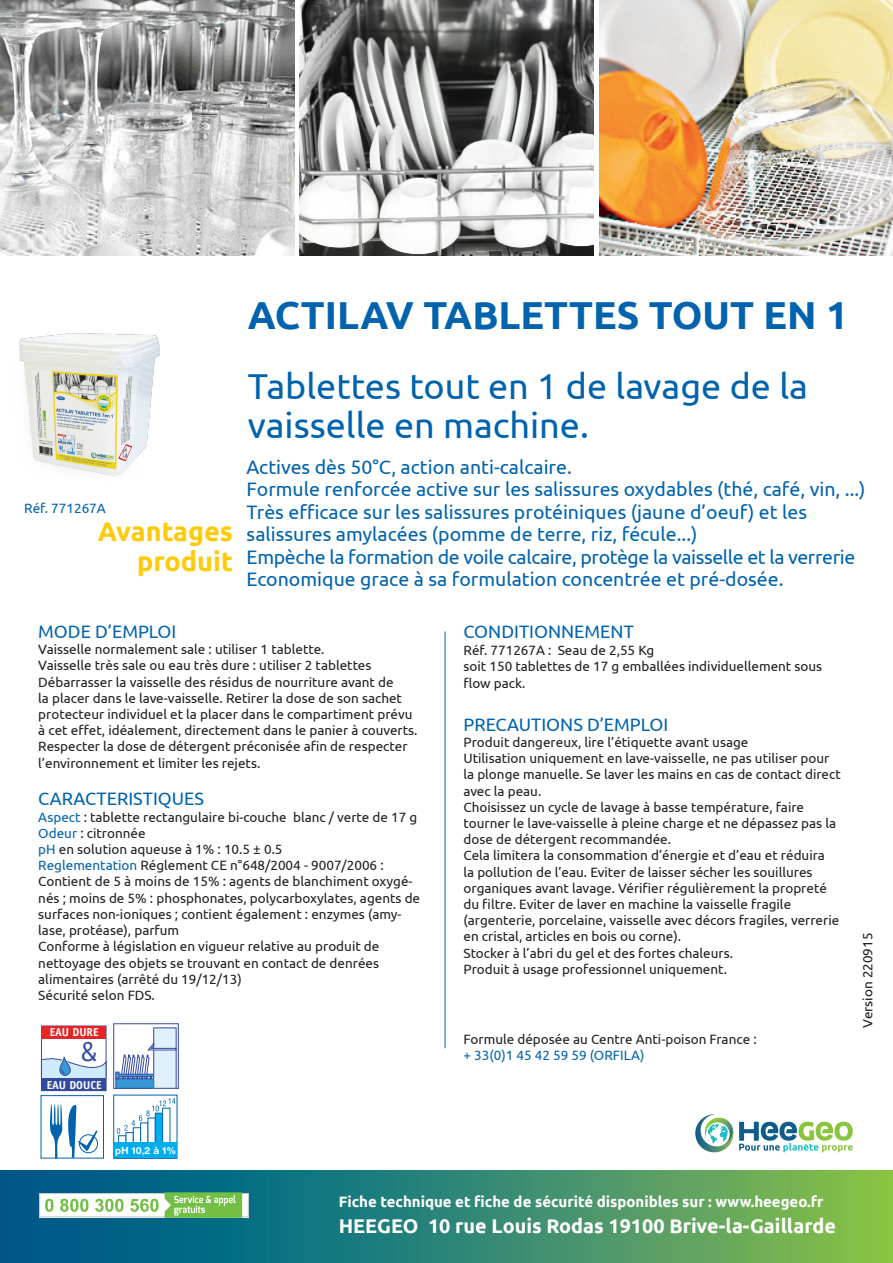
<style>
.page{position:relative;width:893px;height:1263px;background:#fff}
.page>*{position:absolute;margin:0;border:0;box-sizing:border-box;transform-origin:0 0}
.t1{font:700 39px "Ubuntu";color:#0163ae}
.t2{font:36px/39px "Ubuntu";color:#0163ae}
.t3{font:27.6px "Officina Sans";color:#334a9f}
.t4{font:700 27px/30px "Ubuntu";color:#feca0a;text-align:right}
.t5{font:700 19.8px "Ubuntu";color:#fff}
.t6{font:19.5px/22.5px "Ubuntu";color:#0163ae}
.t7{font:18px "Ubuntu";color:#0163ae}
.t8{font:700 15px "Ubuntu";color:#fff}
.t9{font:13.5px/16.2px "Ubuntu";color:#231f20}
.t10{font:13.5px "Ubuntu";color:#0163ae}
.t11{font:700 11.55px "Officina Sans";color:#fff}
.t12{font:700 9.75px "Helvetica Rounded";color:#fff}
.s1{color:#0163ae}
</style>
<div class="page">
<hr style="left:445px;top:631px;width:1px;height:417px;background:#0163ae">
<img style="left:19px;top:333px;width:140px;height:143px">
<img style="left:0;top:0;width:295px;height:255px">
<img style="left:599px;top:0;width:294px;height:255px">
<img style="left:299px;top:0;width:295px;height:255px">
<svg style="left:695px;top:1114px;width:158px;height:39px"></svg>
<div style="left:0;top:1170px;width:893px;height:93px;background:linear-gradient(to right,#005194,#82be50)"></div>
<svg style="left:39px;top:1192px;width:210px;height:26px"></svg>
<div style="left:113px;top:1095px;width:64px;height:64px;background:#fff;border:1px solid #0163ae"></div>
<div style="left:118px;top:1135px;width:8px;height:16px;background:#fff;border:1px solid #0166af"></div>
<svg style="left:126px;top:1132px;width:8px;height:20px"></svg>
<div style="left:133px;top:1127px;width:8px;height:25px;background:#fff;border:1px solid #0166af"></div>
<div style="left:140px;top:1123px;width:8px;height:29px;background:#fff;border:1px solid #0163ae"></div>
<svg style="left:148px;top:1118px;width:8px;height:34px"></svg>
<div style="left:155px;top:1113px;width:8px;height:39px;background:#00aeef;border:1px solid #0163ae"></div>
<div style="left:162px;top:1108px;width:8px;height:44px;background:#fff;border:1px solid #0166af"></div>
<div style="left:114px;top:1142px;width:63px;height:16px;background:#00aeef"></div>
<svg style="left:117px;top:1098px;width:58px;height:36px"></svg>
<div style="left:41px;top:1025px;width:66px;height:66px;border:1px solid #334a9f"></div>
<div style="left:41px;top:1078px;width:65px;height:12px;background:#334a9f"></div>
<svg style="left:41px;top:1056px;width:66px;height:23px"></svg>
<div style="left:41px;top:1026px;width:65px;height:13px;background:#e82524"></div>
<div style="left:113px;top:1023px;width:66px;height:66px;border:1px solid #334a9f"></div>
<div style="left:116px;top:1079px;width:41px;height:9px;background:#3698d4"></div>
<div style="left:154px;top:1028px;width:22px;height:60px;background:#dff1fa"></div>
<div style="left:153px;top:1027px;width:24px;height:62px;border:1px solid #334a9f"></div>
<svg style="left:115px;top:1042px;width:62px;height:38px"></svg>
<div style="left:41px;top:1095px;width:63px;height:63px;border:1px solid #0163ae"></div>
<svg style="left:50px;top:1104px;width:48px;height:54px"></svg>
<p class="t1" style="left:248px;top:291px;width:602px">ACTILAV TABLETTES TOUT EN 1</p>
<p class="t10" style="left:24px;top:500px;width:83px">Réf. 771267A</p>
<p class="t4" style="left:98px;top:516px;width:137px">Avantages produit</p>
<p class="t2" style="left:248px;top:366px;width:562px">Tablettes tout en 1 de lavage de la vaisselle en machine.</p>
<p class="t6" style="left:247px;top:455px;width:620px">Actives dès 50°C, action anti-calcaire.<br>Formule renforcée active sur les salissures oxydables (thé, café, vin, ...)<br>Très efficace sur les salissures protéiniques (jaune d’oeuf) et les salissures amylacées (pomme de terre, riz, fécule...)<br>Empèche la formation de voile calcaire, protège la vaisselle et la verrerie</p>
<p class="t6" style="left:247px;top:567px;width:538px">Economique grace à sa formulation concentrée et pré-dosée.</p>
<p class="t7" style="left:38px;top:621px;width:140px">MODE D’EMPLOI</p>
<p class="t9" style="left:38px;top:641px;width:381px">Vaisselle normalement sale : utiliser 1 tablette.<br>Vaisselle très sale ou eau très dure : utiliser 2 tablettes Débarrasser la vaisselle des résidus de nourriture avant de<br>la placer dans le lave-vaisselle. Retirer la dose de son sachet protecteur individuel et la placer dans le compartiment prévu à cet effet, idéalement, directement dans le panier à couverts.<br>Respecter la dose de détergent préconisée afin de respecter</p>
<p class="t9" style="left:38px;top:754px;width:224px">l’environnement et limiter les rejets.</p>
<p class="t7" style="left:38px;top:788px;width:167px">CARACTERISTIQUES</p>
<p class="t9" style="left:38px;top:808px;width:380px"><span class="s1">Aspect</span> : tablette rectangulaire bi-couche blanc / verte de 17 g</p>
<p class="t9" style="left:38px;top:824px;width:109px"><span class="s1">Odeur</span> : citronnée</p>
<p class="t9" style="left:38px;top:841px;width:383px"><span class="s1">pH</span> en solution aqueuse à 1% : 10.5 ± 0.5<br><span class="s1">Reglementation</span> Réglement CE n°648/2004 - 9007/2006 :<br>Contient de 5 à moins de 15% : agents de blanchiment oxygé&shy;nés ; moins de 5% : phosphonates, polycarboxylates, agents de surfaces non-ioniques ; contient également : enzymes (amy&shy;lase, protéase), parfum</p>
<p class="t9" style="left:38px;top:938px;width:343px;text-align:justify">Conforme à législation en vigueur relative au produit de nettoyage des objets se trouvant en contact de denrées alimentaires (arrêté du 19/12/13)</p>
<p class="t9" style="left:38px;top:987px;width:118px">Sécurité selon FDS.</p>
<p class="t11" style="left:50px;top:1025px;width:50px">EAU DURE</p>
<h3 class="t3" style="left:81px;top:1036px;width:18px">&amp;</h3>
<p class="t11" style="left:47px;top:1078px;width:56px">EAU DOUCE</p>
<p class="t7" style="left:463px;top:621px;width:172px">CONDITIONNEMENT</p>
<p class="t9" style="left:463px;top:641px;width:360px">Réf. 771267A : Seau de 2,55 Kg<br>soit 150 tablettes de 17 g emballées individuellement sous flow pack.</p>
<p class="t7" style="left:463px;top:713px;width:206px">PRECAUTIONS D’EMPLOI</p>
<p class="t9" style="left:463px;top:734px;width:286px">Produit dangereux, lire l’étiquette avant usage</p>
<p class="t9" style="left:463px;top:750px;width:379px">Utilisation uniquement en lave-vaisselle, ne pas utiliser pour la plonge manuelle. Se laver les mains en cas de contact direct avec la peau.</p>
<p class="t9" style="left:463px;top:798px;width:374px">Choisissez un cycle de lavage à basse température, faire tourner le lave-vaisselle à pleine charge et ne dépassez pas la dose de détergent recommandée.</p>
<p class="t9" style="left:463px;top:847px;width:377px">Cela limitera la consommation d’énergie et d’eau et réduira<br>la pollution de l’eau. Eviter de laisser sécher les souillures organiques avant lavage. Vérifier régulièrement la propreté du filtre. Eviter de laver en machine la vaisselle fragile (argenterie, porcelaine, vaisselle avec décors fragiles, verrerie en cristal, articles en bois ou corne).<br>Stocker à l’abri du gel et des fortes chaleurs.</p>
<p class="t9" style="left:463px;top:960px;width:265px">Produit à usage professionnel uniquement.</p>
<p class="t9" style="left:463px;top:1031px;width:295px">Formule déposée au Centre Anti-poison France :</p>
<p class="t10" style="left:463px;top:1047px;width:182px">+ 33(0)1 45 42 59 59 (ORFILA)</p>
<p class="t9" style="left:859px;top:1028px;width:96px;rotate:-90deg">Version 220915</p>
<p class="t12" style="left:115px;top:1145px;width:62px">pH 10,2 à 1%</p>
<p class="t8" style="left:339px;top:1192px;width:486px">Fiche technique et fiche de sécurité disponibles sur : www.heegeo.fr</p>
<p class="t5" style="left:339px;top:1214px;width:499px">HEEGEO 10 rue Louis Rodas 19100 Brive-la-Gaillarde</p>
</div>
